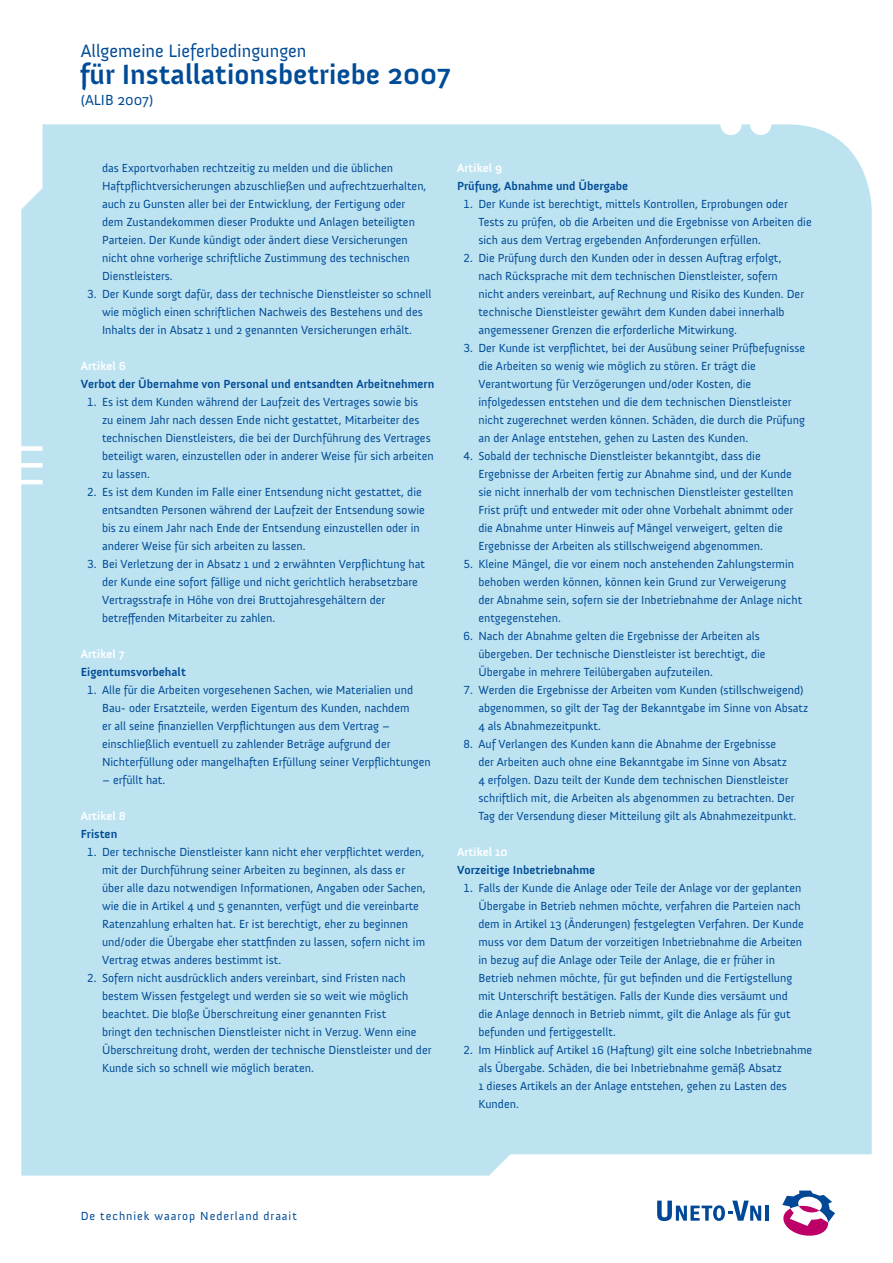
<style>
.page{position:relative;width:893px;height:1263px;background:#fff}
.page>*{position:absolute;margin:0;border:0;box-sizing:border-box;transform-origin:0 0}
.t1{font:700 28.5px "Anivers";color:#004b96}
.t2{font:18.3px "Anivers";color:#004b96}
.t3{font:15px "Anivers";color:#004b96}
.t4{font:12px/18px "Anivers";color:#004b96}
.t5{font:700 12px "Anivers";color:#004b96}
.t6{font:700 12px "Anivers";color:#fff}
.t7{font:12px "Anivers";letter-spacing:.08em;color:#004b96}
</style>
<div class="page">
<div style="left:21px;top:124px;width:851px;height:1051px;background:#bde3f1"></div>
<hr style="left:765px;top:1205px;width:3px;height:16px;background:#004896">
<svg style="left:782px;top:1190px;width:53px;height:46px"></svg>
<svg style="left:657px;top:1200px;width:104px;height:21px"></svg>
<h2 class="t2" style="left:81px;top:41px;width:227px">Allgemeine Lieferbedingungen</h2>
<h1 class="t1" style="left:80px;top:58px;width:373px">für Installationsbetriebe 2007</h1>
<p class="t3" style="left:81px;top:91px;width:74px">(ALIB 2007)</p>
<p class="t4" style="left:102px;top:159px;width:326px">das Exportvorhaben rechtzeitig zu melden und die üblichen Haftpflichtversicherungen abzuschließen und aufrechtzuerhalten, auch zu Gunsten aller bei der Entwicklung, der Fertigung oder dem Zustandekommen dieser Produkte und Anlagen beteiligten Parteien. Der Kunde kündigt oder ändert diese Versicherungen nicht ohne vorherige schriftliche Zustimmung des technischen Dienstleisters.</p>
<p class="t4" style="left:87px;top:285px;width:346px;text-align:center">3. Der Kunde sorgt dafür, dass der technische Dienstleister so schnell wie möglich einen schriftlichen Nachweis des Bestehens und des<br>Inhalts der in Absatz 1 und 2 genannten Versicherungen erhält.</p>
<p class="t6" style="left:81px;top:359px;width:47px">Artikel 6</p>
<p class="t5" style="left:81px;top:377px;width:355px">Verbot der Übernahme von Personal und entsandten Arbeitnehmern</p>
<p class="t4" style="left:102px;top:393px;width:333px;text-indent:-15px">1. Es ist dem Kunden während der Laufzeit des Vertrages sowie bis<br>zu einem Jahr nach dessen Ende nicht gestattet, Mitarbeiter des technischen Dienstleisters, die bei der Durchführung des Vertrages beteiligt waren, einzustellen oder in anderer Weise für sich arbeiten zu lassen.</p>
<p class="t4" style="left:102px;top:483px;width:324px;text-indent:-15px">2. Es ist dem Kunden im Falle einer Entsendung nicht gestattet, die entsandten Personen während der Laufzeit der Entsendung sowie bis zu einem Jahr nach Ende der Entsendung einzustellen oder in anderer Weise für sich arbeiten zu lassen.</p>
<p class="t4" style="left:102px;top:555px;width:325px;text-indent:-15px">3. Bei Verletzung der in Absatz 1 und 2 erwähnten Verpflichtung hat der Kunde eine sofort fällige und nicht gerichtlich herabsetzbare Vertragsstrafe in Höhe von drei Bruttojahresgehältern der betreffenden Mitarbeiter zu zahlen.</p>
<p class="t6" style="left:81px;top:647px;width:45px">Artikel 7</p>
<p class="t5" style="left:81px;top:665px;width:107px">Eigentumsvorbehalt</p>
<p class="t4" style="left:102px;top:681px;width:330px;text-indent:-15px">1. Alle für die Arbeiten vorgesehenen Sachen, wie Materialien und Bau- oder Ersatzteile, werden Eigentum des Kunden, nachdem<br>er all seine finanziellen Verpflichtungen aus dem Vertrag – einschließlich eventuell zu zahlender Beträge aufgrund der Nichterfüllung oder mangelhaften Erfüllung seiner Verpflichtungen</p>
<p class="t4" style="left:102px;top:771px;width:65px">– erfüllt hat.</p>
<p class="t6" style="left:81px;top:809px;width:46px">Artikel 8</p>
<p class="t5" style="left:81px;top:827px;width:38px">Fristen</p>
<p class="t4" style="left:102px;top:843px;width:325px;text-indent:-15px">1. Der technische Dienstleister kann nicht eher verpflichtet werden, mit der Durchführung seiner Arbeiten zu beginnen, als dass er über alle dazu notwendigen Informationen, Angaben oder Sachen, wie die in Artikel 4 und 5 genannten, verfügt und die vereinbarte Ratenzahlung erhalten hat. Er ist berechtigt, eher zu beginnen und/oder die Übergabe eher stattfinden zu lassen, sofern nicht im Vertrag etwas anderes bestimmt ist.</p>
<p class="t4" style="left:102px;top:969px;width:331px;text-indent:-15px">2. Sofern nicht ausdrücklich anders vereinbart, sind Fristen nach bestem Wissen festgelegt und werden sie so weit wie möglich beachtet. Die bloße Überschreitung einer genannten Frist<br>bringt den technischen Dienstleister nicht in Verzug. Wenn eine Überschreitung droht, werden der technische Dienstleister und der Kunde sich so schnell wie möglich beraten.</p>
<p class="t6" style="left:457px;top:161px;width:47px">Artikel 9</p>
<p class="t5" style="left:457px;top:179px;width:173px">Prüfung, Abnahme und Übergabe</p>
<p class="t4" style="left:478px;top:195px;width:335px;text-indent:-15px">1. Der Kunde ist berechtigt, mittels Kontrollen, Erprobungen oder<br>Tests zu prüfen, ob die Arbeiten und die Ergebnisse von Arbeiten die sich aus dem Vertrag ergebenden Anforderungen erfüllen.</p>
<p class="t4" style="left:478px;top:249px;width:327px;text-indent:-15px">2. Die Prüfung durch den Kunden oder in dessen Auftrag erfolgt, nach Rücksprache mit dem technischen Dienstleister, sofern nicht anders vereinbart, auf Rechnung und Risiko des Kunden. Der technische Dienstleister gewährt dem Kunden dabei innerhalb angemessener Grenzen die erforderliche Mitwirkung.</p>
<p class="t4" style="left:478px;top:339px;width:328px;text-indent:-15px">3. Der Kunde ist verpflichtet, bei der Ausübung seiner Prüfbefugnisse die Arbeiten so wenig wie möglich zu stören. Er trägt die Verantwortung für Verzögerungen und/oder Kosten, die infolgedessen entstehen und die dem technischen Dienstleister nicht zugerechnet werden können. Schäden, die durch die Prüfung an der Anlage entstehen, gehen zu Lasten des Kunden.</p>
<p class="t4" style="left:478px;top:447px;width:316px;text-indent:-15px">4. Sobald der technische Dienstleister bekanntgibt, dass die Ergebnisse der Arbeiten fertig zur Abnahme sind, und der Kunde sie nicht innerhalb der vom technischen Dienstleister gestellten Frist prüft und entweder mit oder ohne Vorbehalt abnimmt oder die Abnahme unter Hinweis auf Mängel verweigert, gelten die Ergebnisse der Arbeiten als stillschweigend abgenommen.</p>
<p class="t4" style="left:478px;top:555px;width:325px;text-indent:-15px">5. Kleine Mängel, die vor einem noch anstehenden Zahlungstermin behoben werden können, können kein Grund zur Verweigerung der Abnahme sein, sofern sie der Inbetriebnahme der Anlage nicht entgegenstehen.</p>
<p class="t4" style="left:478px;top:627px;width:289px;text-indent:-15px">6. Nach der Abnahme gelten die Ergebnisse der Arbeiten als übergeben. Der technische Dienstleister ist berechtigt, die<br>Übergabe in mehrere Teilübergaben aufzuteilen.</p>
<p class="t4" style="left:478px;top:681px;width:331px;text-indent:-15px">7. Werden die Ergebnisse der Arbeiten vom Kunden (stillschweigend) abgenommen, so gilt der Tag der Bekanntgabe im Sinne von Absatz<br>4 als Abnahmezeitpunkt.</p>
<p class="t4" style="left:478px;top:735px;width:319px;text-indent:-15px">8. Auf Verlangen des Kunden kann die Abnahme der Ergebnisse<br>der Arbeiten auch ohne eine Bekanntgabe im Sinne von Absatz<br>4 erfolgen. Dazu teilt der Kunde dem technischen Dienstleister schriftlich mit, die Arbeiten als abgenommen zu betrachten. Der Tag der Versendung dieser Mitteilung gilt als Abnahmezeitpunkt.</p>
<p class="t6" style="left:457px;top:845px;width:52px">Artikel 10</p>
<p class="t5" style="left:457px;top:863px;width:140px">Vorzeitige Inbetriebnahme</p>
<p class="t4" style="left:478px;top:879px;width:327px;text-indent:-15px">1. Falls der Kunde die Anlage oder Teile der Anlage vor der geplanten Übergabe in Betrieb nehmen möchte, verfahren die Parteien nach dem in Artikel 13 (Änderungen) festgelegten Verfahren. Der Kunde muss vor dem Datum der vorzeitigen Inbetriebnahme die Arbeiten in bezug auf die Anlage oder Teile der Anlage, die er früher in Betrieb nehmen möchte, für gut befinden und die Fertigstellung mit Unterschrift bestätigen. Falls der Kunde dies versäumt und die Anlage dennoch in Betrieb nimmt, gilt die Anlage als für gut befunden und fertiggestellt.</p>
<p class="t4" style="left:478px;top:1041px;width:335px;text-indent:-15px">2. Im Hinblick auf Artikel 16 (Haftung) gilt eine solche Inbetriebnahme als Übergabe. Schäden, die bei Inbetriebnahme gemäß Absatz<br>1 dieses Artikels an der Anlage entstehen, gehen zu Lasten des Kunden.</p>
<p class="t7" style="left:81px;top:1210px;width:218px">De techniek waarop Nederland draait</p>
</div>
